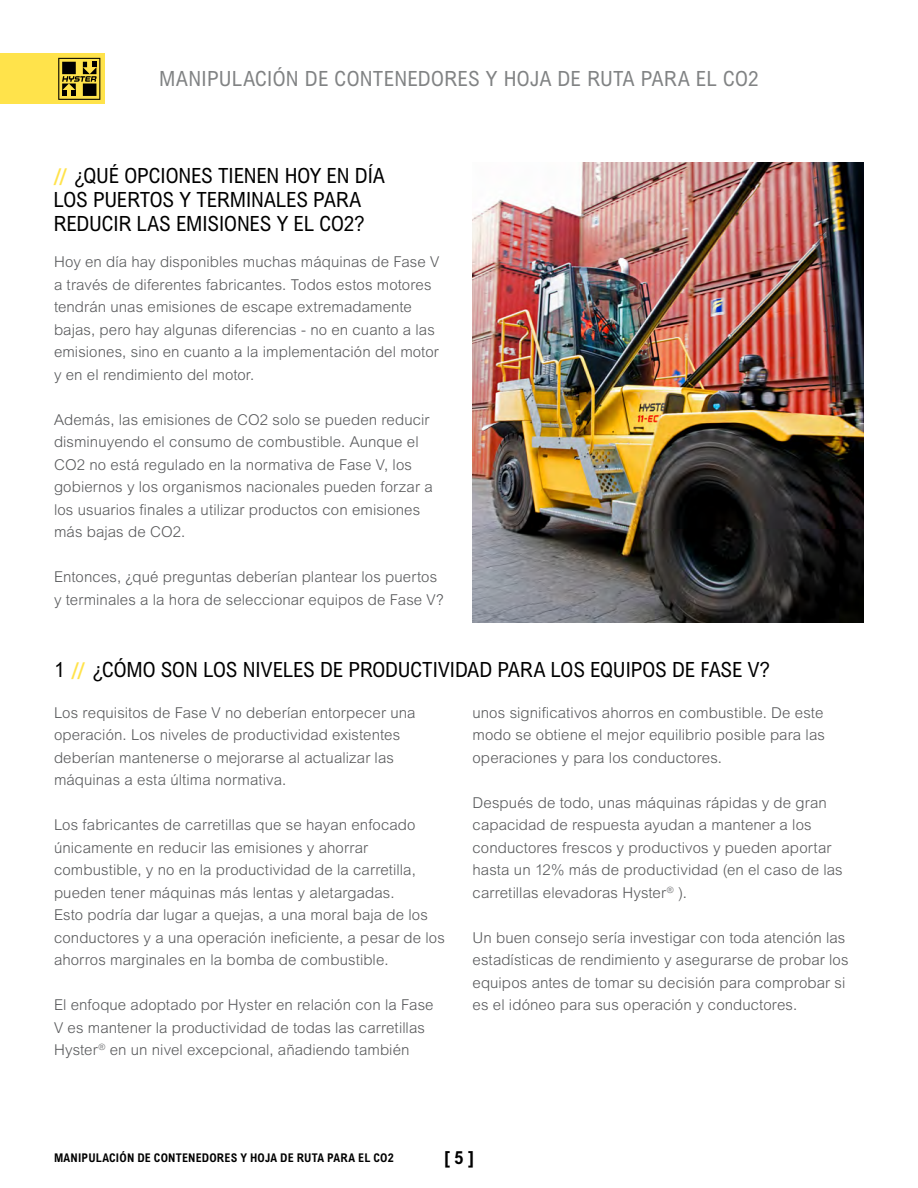
<style>
.page{position:relative;width:918px;height:1188px;background:#fff}
.page>*{position:absolute;margin:0;border:0;box-sizing:border-box;transform-origin:0 0}
.t1{font:condensed 21px/24px "Arial MT Std";letter-spacing:-.01em;color:#000}
.t2{font:condensed 21px "Arial MT Std";letter-spacing:.015em;color:#818384}
.t3{font:700 condensed 18px "Arial MT Std";color:#000}
.t4{font:300 15px/22.5px "Arial MT Std";letter-spacing:.005em;color:#58595b}
.t5{font:700 condensed 12px "Arial MT Std";letter-spacing:.015em;color:#000}
.s1{font-family:"Bebas Neue Pro";font-weight:700;font-stretch:normal;color:#ffe34b}
</style>
<div class="page">
<img style="left:472px;top:162px;width:392px;height:460px">
<div style="left:0;top:53px;width:104px;height:51px;background:#ffe34b"></div>
<svg style="left:58px;top:58px;width:42px;height:42px"></svg>
<div style="left:62px;top:62px;width:14px;height:12px;background:#000"></div>
<h1 class="t2" style="left:159px;top:66px;width:601px">MANIPULACIÓN DE CONTENEDORES Y HOJA DE RUTA PARA EL CO2</h1>
<h1 class="t1" style="left:53px;top:163px;width:333px"><span class="s1">//</span> ¿QUÉ OPCIONES TIENEN HOY EN DÍA<br>LOS PUERTOS Y TERMINALES PARA<br>REDUCIR LAS EMISIONES Y EL CO2?</h1>
<p class="t4" style="left:54px;top:251px;width:387px">Hoy en día hay disponibles muchas máquinas de Fase V a través de diferentes fabricantes. Todos estos motores tendrán unas emisiones de escape extremadamente bajas, pero hay algunas diferencias - no en cuanto a las emisiones, sino en cuanto a la implementación del motor y en el rendimiento del motor.</p>
<p class="t4" style="left:54px;top:408px;width:380px">Además, las emisiones de CO2 solo se pueden reducir disminuyendo el consumo de combustible. Aunque el CO2 no está regulado en la normativa de Fase V, los gobiernos y los organismos nacionales pueden forzar a los usuarios finales a utilizar productos con emisiones más bajas de CO2.</p>
<p class="t4" style="left:54px;top:566px;width:391px">Entonces, ¿qué preguntas deberían plantear los puertos y terminales a la hora de seleccionar equipos de Fase V?</p>
<h1 class="t1" style="left:54px;top:657px;width:717px">1 <span class="s1">//</span> ¿CÓMO SON LOS NIVELES DE PRODUCTIVIDAD PARA LOS EQUIPOS DE FASE V?</h1>
<p class="t4" style="left:54px;top:701px;width:363px">Los requisitos de Fase V no deberían entorpecer una operación. Los niveles de productividad existentes deberían mantenerse o mejorarse al actualizar las máquinas a esta última normativa.</p>
<p class="t4" style="left:54px;top:814px;width:393px">Los fabricantes de carretillas que se hayan enfocado únicamente en reducir las emisiones y ahorrar combustible, y no en la productividad de la carretilla, pueden tener máquinas más lentas y aletargadas.<br>Esto podría dar lugar a quejas, a una moral baja de los conductores y a una operación ineficiente, a pesar de los ahorros marginales en la bomba de combustible.</p>
<p class="t4" style="left:54px;top:994px;width:381px">El enfoque adoptado por Hyster en relación con la Fase<br>V es mantener la productividad de todas las carretillas<br>Hyster<sup>®</sup> en un nivel excepcional, añadiendo también</p>
<p class="t4" style="left:472px;top:701px;width:354px;text-align:justify">unos significativos ahorros en combustible. De este modo se obtiene el mejor equilibrio posible para las operaciones y para los conductores.</p>
<p class="t4" style="left:472px;top:791px;width:372px">Después de todo, unas máquinas rápidas y de gran capacidad de respuesta ayudan a mantener a los conductores frescos y productivos y pueden aportar hasta un 12% más de productividad (en el caso de las carretillas elevadoras Hyster<sup>®</sup> ).</p>
<p class="t4" style="left:473px;top:926px;width:378px">Un buen consejo sería investigar con toda atención las estadísticas de rendimiento y asegurarse de probar los equipos antes de tomar su decisión para comprobar si es el idóneo para sus operación y conductores.</p>
<p class="t5" style="left:54px;top:1151px;width:341px">MANIPULACIÓN DE CONTENEDORES Y HOJA DE RUTA PARA EL CO2</p>
<p class="t3" style="left:444px;top:1147px;width:31px">[ 5 ]</p>
</div>
